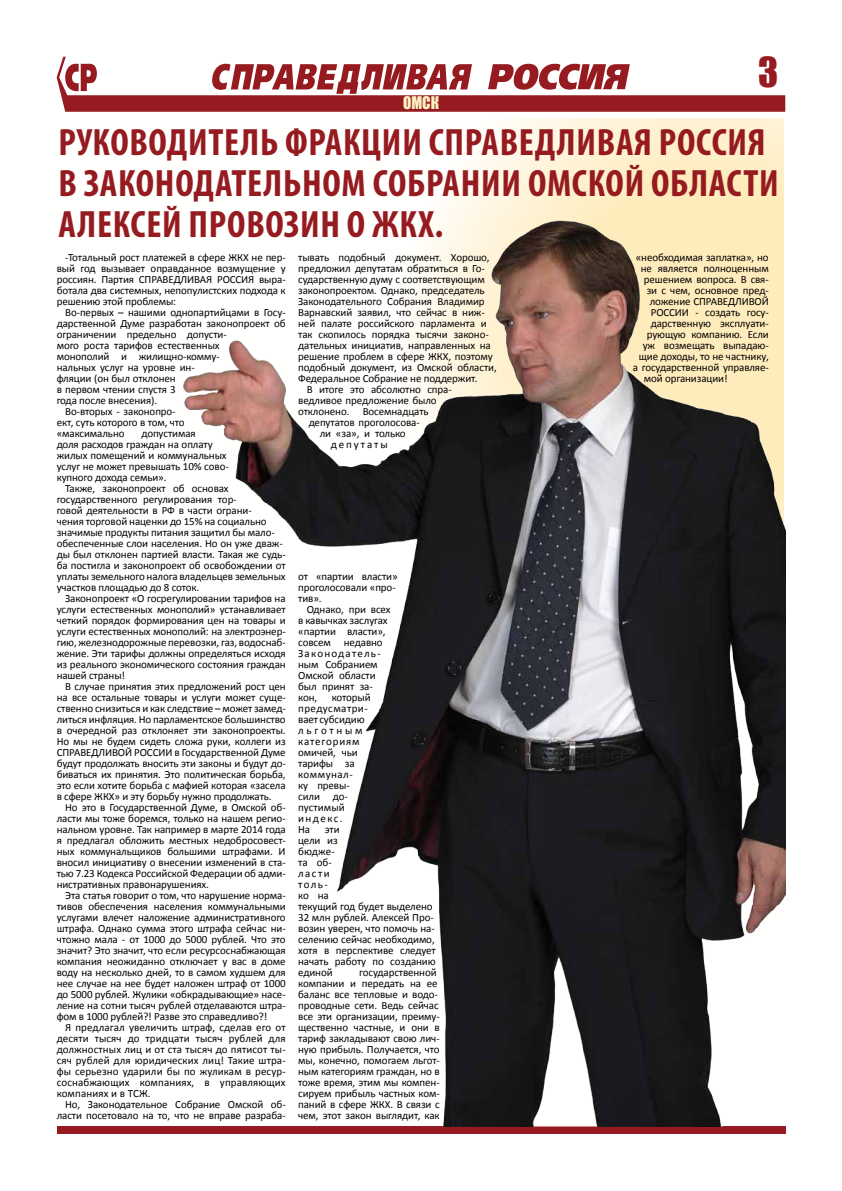
<style>
.page{position:relative;width:842px;height:1191px;background:#fff}
.page>*{position:absolute;margin:0;border:0;box-sizing:border-box;transform-origin:0 0}
.t1{font:700 condensed 38.2px/41px "Myriad Pro";letter-spacing:.02em;color:#961b20}
.t2{font:38px "Impact";color:#961b20}
.t3{font:16px "Impact";color:#fff0c0;scale:.95 1}
.t4{font:11px/11px "Calibri";letter-spacing:-.01em;color:#000}
.t5{font:11px "Calibri";letter-spacing:.175em;color:#000}
</style>
<div class="page">
<svg style="left:57px;top:57px;width:728px;height:55px"></svg>
<div style="left:57px;top:1126px;width:728px;height:8px;background:#961b20"></div>
<svg style="left:474px;top:118px;width:310px;height:43px"></svg>
<img style="left:183px;top:161px;width:602px;height:965px">
<h3 class="t3" style="left:403px;top:91px;width:39px">ОМСК</h3>
<h2 class="t2" style="left:758px;top:42px;width:22px">3</h2>
<h1 class="t1" style="left:58px;top:121px;width:390px">Руководитель фракции СПРАВЕДЛИВАЯ</h1>
<h1 class="t1" style="left:58px;top:121px;width:722px;text-indent:600px">РОССИЯ<br>в Законодательном собрании Омской области<br>Алексей Провозин о ЖКХ.</h1>
<p class="t4" style="left:57px;top:252px;width:231px;text-align:justify;text-indent:9px">-Тотальный рост платежей в сфере ЖКХ не пер&shy;вый год вызывает оправданное возмущение у россиян. Партия СПРАВЕДЛИВАЯ РОССИЯ выра&shy;ботала два системных, непопулистских подхода к решению этой проблемы:</p>
<p class="t4" style="left:65px;top:307px;width:222px">Во-первых – нашими однопартийцами в Госу-</p>
<p class="t4" style="left:57px;top:318px;width:230px">дарственной Думе разработан законопроект об</p>
<p class="t4" style="left:57px;top:329px;width:171px">ограничении предельно допусти-</p>
<p class="t4" style="left:57px;top:340px;width:164px">мого роста тарифов естественных</p>
<p class="t4" style="left:57px;top:351px;width:164px">монополий и жилищно-комму-</p>
<p class="t4" style="left:57px;top:362px;width:140px">нальных услуг на уровне ин-</p>
<p class="t4" style="left:57px;top:373px;width:121px">фляции (он был отклонен</p>
<p class="t4" style="left:57px;top:384px;width:121px">в первом чтении спустя 3</p>
<p class="t4" style="left:57px;top:395px;width:102px">года после внесения).</p>
<p class="t4" style="left:65px;top:406px;width:112px">Во-вторых - законопро-</p>
<p class="t4" style="left:57px;top:417px;width:129px">ект, суть которого в том, что</p>
<p class="t4" style="left:57px;top:428px;width:69px">«максимально</p>
<p class="t4" style="left:57px;top:428px;width:174px;text-indent:85px">допустимая<br>доля расходов граждан на оплату жилых помещений и коммунальных услуг не может превышать 10% сово&shy;купного дохода семьи».</p>
<p class="t4" style="left:57px;top:483px;width:231px;text-indent:9px">Также, законопроект об основах государственного регулирования тор-<br>говой деятельности в РФ в части ограни-<br>чения торговой наценки до 15% на социально значимые продукты питания защитил бы мало&shy;обеспеченные слои населения. Но он уже дваж&shy;ды был отклонен партией власти. Такая же судь&shy;ба постигла и законопроект об освобождении от уплаты земельного налога владельцев земельных участков площадью до 8 соток.</p>
<p class="t4" style="left:57px;top:593px;width:231px;text-align:justify;text-indent:9px">Законопроект «О госрегулировании тарифов на услуги естественных монополий» устанавливает четкий порядок формирования цен на товары и услуги естественных монополий: на электроэнер&shy;гию, железнодорожные перевозки, газ, водоснаб&shy;жение. Эти тарифы должны определяться исходя из реального экономического состояния граждан нашей страны!</p>
<p class="t4" style="left:57px;top:681px;width:231px;text-align:justify;text-indent:9px">В случае принятия этих предложений рост цен на все остальные товары и услуги может суще&shy;ственно снизиться и как следствие – может замед&shy;литься инфляция. Но парламентское большинство в очередной раз отклоняет эти законопроекты.<br>Н о мы не будем сидеть сложа руки, коллеги из СПРАВЕДЛИВОЙ РОССИИ в Государственной Думе будут продолжать вносить эти законы и будут до&shy;биваться их принятия. Это политическая борьба, это если хотите борьба с мафией которая «засела в сфере ЖКХ» и эту борьбу нужно продолжать.</p>
<p class="t4" style="left:57px;top:802px;width:231px;text-align:justify;text-indent:9px">Н о это в Государственной Думе, в Омской об&shy;ласти мы тоже боремся, только на нашем регио&shy;нальном уровне. Так например в марте 2014 года я предлагал обложить местных недобросовест&shy;ных коммунальщиков большими штрафами. И вносил инициативу о внесении изменений в ста&shy;тью 7.23 Кодекса Российской Федерации об адми&shy;нистративных правонарушениях.</p>
<p class="t4" style="left:57px;top:890px;width:231px;text-align:justify;text-indent:9px">Эта статья говорит о том, что нарушение норма&shy;тивов обеспечения населения коммунальными услугами влечет наложение административного штрафа. Однако сумма этого штрафа сейчас ни&shy;чтожно мала - от 1000 до 5000 рублей. Что это значит? Это значит, что если ресурсоснабжающая компания неожиданно отключает у вас в доме воду на несколько дней, то в самом худшем для нее случае на нее будет наложен штраф от 1000 до 5000 рублей. Жулики «обкрадывающие» насе&shy;ление на сотни тысяч рублей отделаваются штра&shy;фом в 1000 рублей?! Разве это справедливо?!</p>
<p class="t4" style="left:57px;top:1022px;width:231px;text-align:justify;text-indent:9px">Я предлагал увеличить штраф, сделав его от десяти тысяч до тридцати тысяч рублей для должностных лиц и от ста тысяч до пятисот ты&shy;сяч рублей для юридических лиц! Такие штра&shy;фы серьезно ударили бы по жуликам в ресур&shy;соснабжающих компаниях, в управляющих компаниях и в ТСЖ.</p>
<p class="t4" style="left:57px;top:1099px;width:230px;text-align:right">Н о, Законодательное Собрание Омской об&shy;ласти посетовало на то, что не вправе разраба-</p>
<p class="t4" style="left:298px;top:252px;width:193px">тывать подобный документ. Хорошо,</p>
<p class="t4" style="left:298px;top:263px;width:188px">предложил депутатам обратиться в Го-</p>
<p class="t4" style="left:298px;top:274px;width:188px">сударственную думу с соответствующим</p>
<p class="t4" style="left:298px;top:285px;width:188px">законопроектом. Однако, председатель</p>
<p class="t4" style="left:298px;top:296px;width:188px">Законодательного Собрания Владимир</p>
<p class="t4" style="left:298px;top:307px;width:188px">Варнавский заявил, что сейчас в ниж-</p>
<p class="t4" style="left:298px;top:318px;width:190px">ней палате российского парламента и</p>
<p class="t4" style="left:298px;top:329px;width:192px">так скопилось порядка тысячи законо-</p>
<p class="t4" style="left:298px;top:340px;width:194px">дательных инициатив, направленных на</p>
<p class="t4" style="left:298px;top:351px;width:196px">решение проблем в сфере ЖКХ, поэтому</p>
<p class="t4" style="left:298px;top:362px;width:200px">подобный документ, из Омской области,</p>
<p class="t4" style="left:298px;top:373px;width:181px">Федеральное Собрание не поддержит.</p>
<p class="t4" style="left:307px;top:384px;width:147px">В итоге это абсолютно спра-</p>
<p class="t4" style="left:298px;top:395px;width:140px">ведливое предложение было</p>
<p class="t4" style="left:298px;top:406px;width:132px">отклонено. Восемнадцать</p>
<p class="t4" style="left:309px;top:417px;width:112px">депутатов проголосова-</p>
<p class="t4" style="left:320px;top:428px;width:87px">ли «за», и только</p>
<p class="t5" style="left:331px;top:437px;width:59px">депутаты</p>
<p class="t4" style="left:298px;top:571px;width:101px">от «партии власти» проголосовали «про&shy;тив».</p>
<p class="t4" style="left:298px;top:604px;width:94px;text-indent:9px">Однако, при всех в кавычках заслугах «партии власти», совсем недавно<br>Законодатель&shy;ным Собранием<br>Омской области был принят за&shy;кон,</p>
<p class="t4" style="left:298px;top:692px;width:74px;text-indent:34px">который предусматри&shy;вает субсидию льготным категориям омичей, чьи тарифы за коммунал-<br>ку превы&shy;сили до&shy;пустимый индекс.<br>На</p>
<p class="t4" style="left:298px;top:824px;width:139px;text-indent:27px">эти<br>цели из<br>бюдже-<br>та об-<br>ласти<br>толь-<br>ко на<br>текущий год будет выделено<br>32 млн рублей. Алексей Про&shy;возин уверен, что помочь на&shy;селению сейчас необходимо, хотя в перспективе следует начать работу по созданию единой</p>
<p class="t4" style="left:298px;top:967px;width:143px;text-indent:61px">государственной компании и передать на ее баланс все тепловые и водо&shy;проводные сети. Ведь сейчас все эти организации, преиму&shy;щественно частные, и они в тариф закладывают свою лич&shy;ную прибыль. Получается, что мы, конечно, помогаем льгот&shy;ным категориям граждан, но в тоже время, этим мы компен&shy;сируем прибыль частных ком&shy;паний в сфере ЖКХ. В связи с чем, этот закон выглядит, как</p>
<p class="t4" style="left:636px;top:252px;width:134px">«необходимая заплатка», но</p>
<p class="t4" style="left:641px;top:263px;width:129px">не является полноценным</p>
<p class="t4" style="left:644px;top:274px;width:126px">решением вопроса. В свя-</p>
<p class="t4" style="left:647px;top:285px;width:124px">зи с чем, основное пред-</p>
<p class="t4" style="left:650px;top:296px;width:119px">ложение СПРАВЕДЛИВОЙ</p>
<p class="t4" style="left:651px;top:307px;width:120px">РОССИИ - создать госу-</p>
<p class="t4" style="left:651px;top:318px;width:119px">дарственную эксплуати-</p>
<p class="t4" style="left:647px;top:329px;width:124px">рующую компанию. Если</p>
<p class="t4" style="left:643px;top:340px;width:128px">уж возмещать выпадаю-</p>
<p class="t4" style="left:639px;top:351px;width:132px">щие доходы, то не частнику,</p>
<p class="t4" style="left:633px;top:362px;width:137px">а государственной управляе-</p>
<p class="t4" style="left:644px;top:373px;width:85px">мой организации!</p>
</div>
